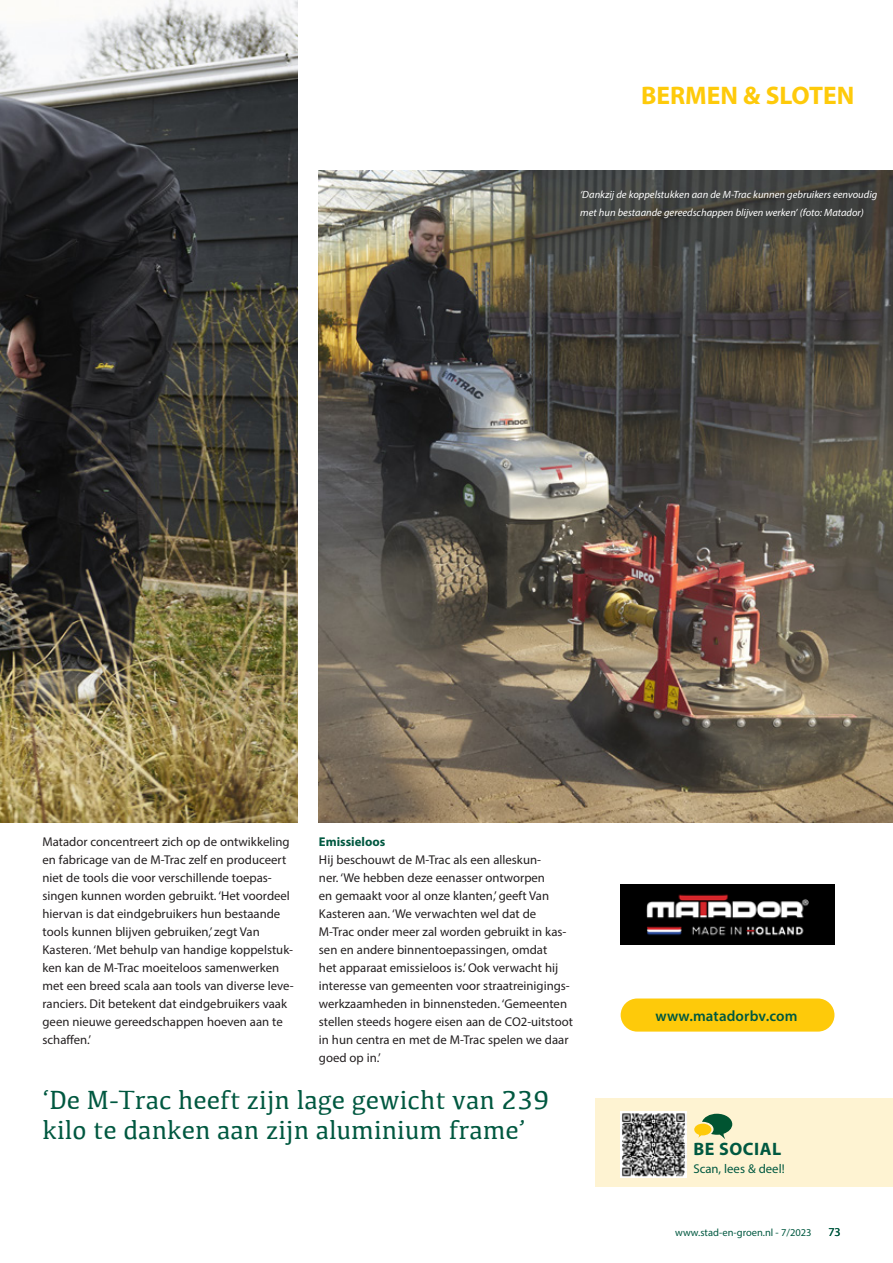
<style>
.page{position:relative;width:893px;height:1263px;background:#fff}
.page>*{position:absolute;margin:0;border:0;box-sizing:border-box;transform-origin:0 0}
.t1{font:27px/30px "Kefa";color:#005840}
.t2{font:700 25.5px "Myriad Pro";color:#feca0a}
.t3{font:700 18px "Myriad Pro";letter-spacing:.03em;color:#005840}
.t4{font:600 15px "Myriad Pro";letter-spacing:.01em;color:#005840}
.t5{font:12.75px/18px "Myriad Pro";color:#231f20}
.t6{font:12.75px "Myriad Pro";color:#005840}
.t7{font:700 12.75px "Myriad Pro";color:#005840}
.t8{font:12px "Myriad Pro";color:#005840}
.t9{font:italic 10.5px/18px "Myriad Pro";color:#fff}
.t10{font:10.5px "Myriad Pro";color:#005840}
</style>
<div class="page">
<img style="left:0;top:0;width:298px;height:823px">
<img style="left:319px;top:170px;width:574px;height:653px">
<img style="left:621px;top:884px;width:213px;height:61px">
<div style="left:621px;top:998px;width:213px;height:33px;background:#feca0a;border-radius:17px"></div>
<div style="left:595px;top:1098px;width:298px;height:89px;background:#fef3d2"></div>
<img style="left:621px;top:1111px;width:65px;height:66px">
<svg style="left:694px;top:1114px;width:38px;height:25px"></svg>
<h2 class="t2" style="left:641px;top:79px;width:215px">BERMEN &amp; SLOTEN</h2>
<p class="t9" style="left:580px;top:185px;width:298px">‘Dankzij de koppelstukken aan de M-Trac kunnen gebruikers eenvoudig met hun bestaande gereedschappen blijven werken’ (foto: Matador)</p>
<p class="t5" style="left:43px;top:833px;width:253px">Matador concentreert zich op de ontwikkeling en fabricage van de M-Trac zelf en produceert niet de tools die voor verschillende toepas&shy;singen kunnen worden gebruikt. ‘Het voordeel hiervan is dat eindgebruikers hun bestaande tools kunnen blijven gebruiken,’ zegt Van Kasteren. ‘Met behulp van handige koppelstuk&shy;ken kan de M-Trac moeiteloos samenwerken met een breed scala aan tools van diverse leve&shy;ranciers. Dit betekent dat eindgebruikers vaak geen nieuwe gereedschappen hoeven aan te schaffen.’</p>
<p class="t7" style="left:319px;top:833px;width:68px">Emissieloos</p>
<p class="t5" style="left:319px;top:851px;width:255px">Hij beschouwt de M-Trac als een alleskun-<br>ner. ‘We hebben deze eenasser ontworpen<br>en gemaakt voor al onze klanten,’ geeft Van Kasteren aan. ‘We verwachten wel dat de M-Trac onder meer zal worden gebruikt in kas&shy;sen en andere binnentoepassingen, omdat<br>het apparaat emissieloos is.’ Ook verwacht hij interesse van gemeenten voor straatreinigings&shy;werkzaamheden in binnensteden. ‘Gemeenten stellen steeds hogere eisen aan de CO2-uitstoot in hun centra en met de M-Trac spelen we daar goed op in.’</p>
<h1 class="t1" style="left:43px;top:1084px;width:508px">‘De M-Trac heeft zijn lage gewicht van 239 kilo te danken aan zijn aluminium frame’</h1>
<p class="t4" style="left:655px;top:1006px;width:144px">www.matadorbv.com</p>
<h3 class="t3" style="left:693px;top:1137px;width:89px">BE SOCIAL</h3>
<p class="t6" style="left:693px;top:1161px;width:93px">Scan, lees &amp; deel!</p>
<p class="t10" style="left:675px;top:1226px;width:138px">www.stad-en-groen.nl - 7/2023</p>
<p class="t8" style="left:828px;top:1224px;width:14px">73</p>
</div>
